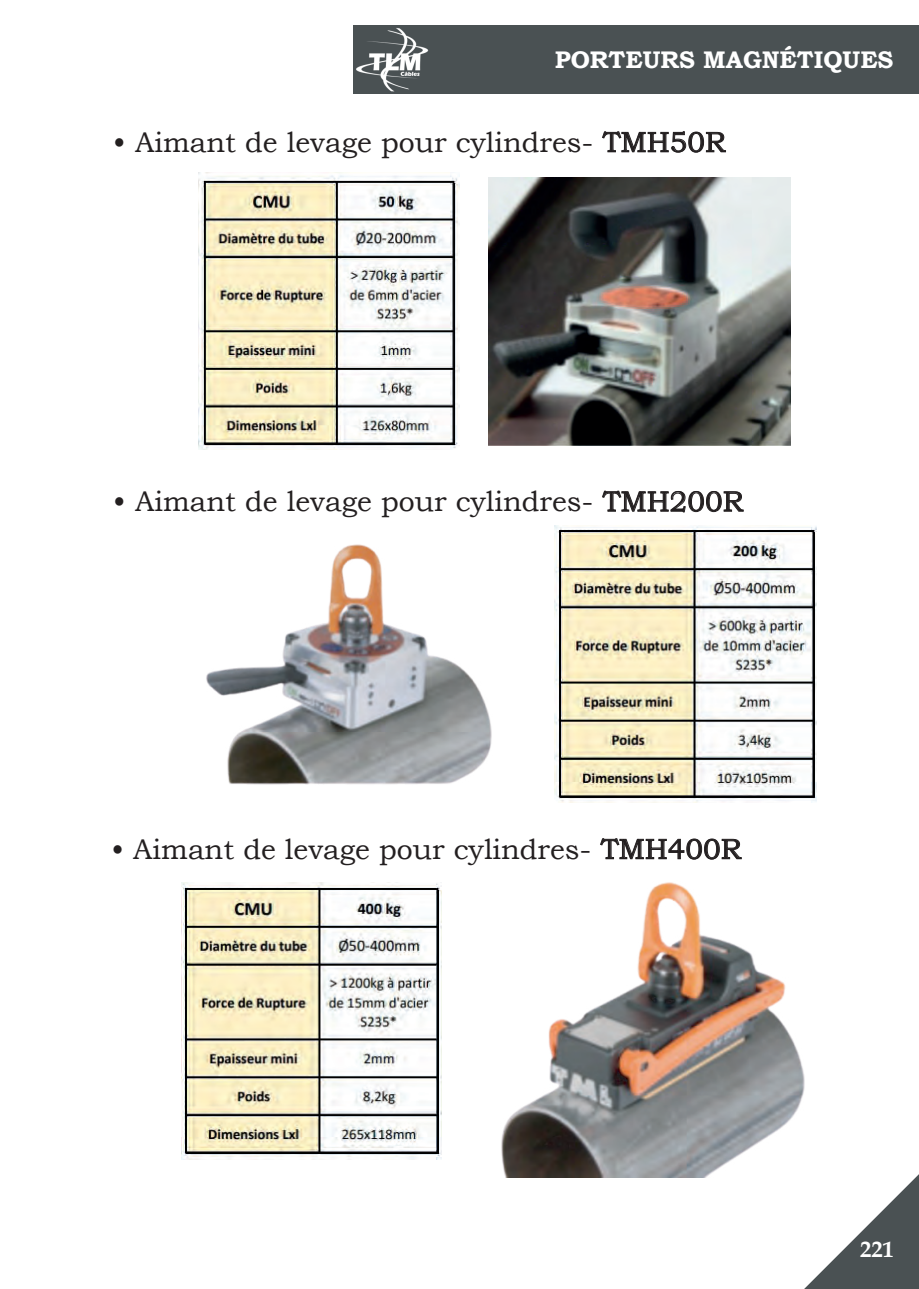
<style>
.page{position:relative;width:919px;height:1289px;background:#fff}
.page>*{position:absolute;margin:0;border:0;box-sizing:border-box;transform-origin:0 0}
.t1{font:28.5px "Bookman Old Style";color:#231f20}
.t2{font:700 24px "Bookman Old Style";color:#fff}
.t3{font:700 22.5px "Book Antiqua";color:#fff}
</style>
<div class="page">
<svg style="left:602px;top:131px;width:124px;height:22px"></svg>
<img style="left:488px;top:178px;width:302px;height:268px">
<img style="left:198px;top:172px;width:262px;height:277px">
<svg style="left:602px;top:490px;width:141px;height:22px"></svg>
<img style="left:206px;top:544px;width:286px;height:241px">
<img style="left:555px;top:526px;width:261px;height:276px">
<svg style="left:600px;top:838px;width:141px;height:21px"></svg>
<img style="left:501px;top:882px;width:304px;height:294px">
<img style="left:181px;top:883px;width:260px;height:276px">
<svg style="left:804px;top:1174px;width:114px;height:114px"></svg>
<div style="left:353px;top:26px;width:565px;height:68px;background:#4a5153"></div>
<img style="left:356px;top:28px;width:73px;height:63px">
<p class="t2" style="left:555px;top:46px;width:340px">PORTEURS MAGNÉTIQUES</p>
<p class="t1" style="left:113px;top:126px;width:614px">• Aimant de levage pour cylindres- TMH50R</p>
<p class="t1" style="left:113px;top:485px;width:631px">• Aimant de levage pour cylindres- TMH200R</p>
<p class="t1" style="left:111px;top:832px;width:631px">• Aimant de levage pour cylindres- TMH400R</p>
<p class="t3" style="left:860px;top:1235px;width:35px">221</p>
</div>
